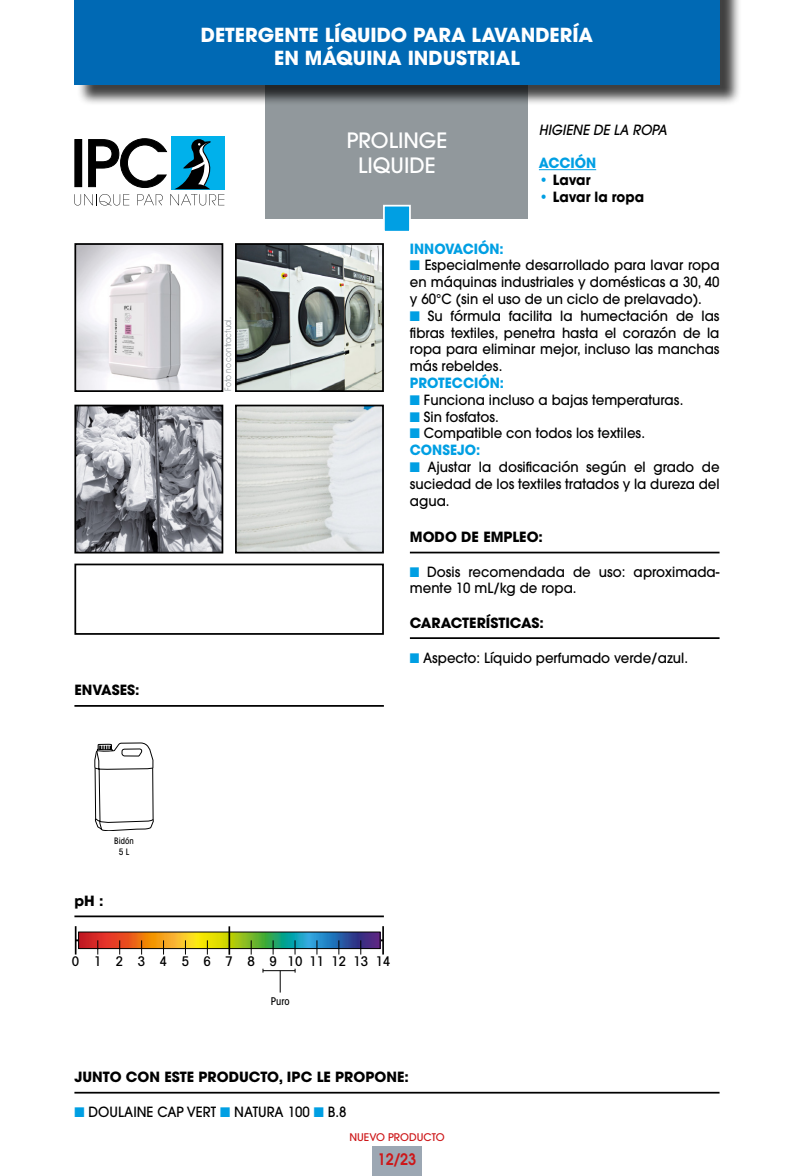
<style>
.page{position:relative;width:794px;height:1176px;background:#fff}
.page>*{position:absolute;margin:0;border:0;box-sizing:border-box;transform-origin:0 0}
.t1{font:500 21px "ITC Avant Garde Std";color:#fff}
.t2{font:700 19.25px "ITC Avant Garde Std";color:#fff}
.t3{font:600 15.75px "ITC Avant Garde Std";color:#cd1719;scale:.9 1}
.t4{font:500 14px/16.8px "ITC Avant Garde Std";color:#000;text-align:justify;scale:.95 1}
.t5{font:700 14px "ITC Avant Garde Std";color:#000}
.t6{font:700 14px "ITC Avant Garde Std";color:#009fe3;scale:.95 1}
.t7{font:700 14px "ITC Avant Garde Std";color:#000;scale:.95 1}
.t8{font:italic 500 14px "ITC Avant Garde Std";color:#000;scale:.95 1}
.t9{font:500 condensed 13.3px "Avant Garde";letter-spacing:.265em;color:#000}
.t10{font:500 10.5px "ITC Avant Garde Std";color:#cd1719}
.t11{font:500 condensed 10.5px "ITC Avant Garde Std";color:#000}
.t12{font:8.75px "ITC Avant Garde Std";color:#91989c;scale:.85 1}
.t13{font:500 condensed 8.75px "ITC Avant Garde Std";color:#000}
.s1{color:#009fe3}
</style>
<div class="page">
<div style="left:74px;top:563px;width:310px;height:72px;border:2px solid #000"></div>
<div style="left:266px;top:79px;width:262px;height:140px;background:#91989c"></div>
<div style="left:77px;top:0;width:664px;height:106px;background:#000;opacity:.75"></div>
<div style="left:74px;top:0;width:645px;height:84px;background:#0069b4"></div>
<div style="left:372px;top:1146px;width:50px;height:30px;background:#9ca7b3"></div>
<div style="left:171px;top:136px;width:53px;height:53px;background:#00b1eb"></div>
<svg style="left:74px;top:138px;width:150px;height:67px"></svg>
<div style="left:383px;top:205px;width:28px;height:28px;background:#009fe3;border:2px solid #fff"></div>
<hr style="left:539px;top:169px;width:57px;height:1px;background:#009fe3">
<hr style="left:74px;top:705px;width:310px;height:2px;background:#000">
<hr style="left:410px;top:552px;width:309px;height:1px;background:#000">
<hr style="left:410px;top:637px;width:309px;height:2px;background:#000">
<hr style="left:74px;top:1092px;width:645px;height:1px;background:#000">
<hr style="left:74px;top:915px;width:310px;height:2px;background:#000">
<hr style="left:76px;top:939px;width:307px;height:2px;background:#000">
<svg style="left:75px;top:926px;width:306px;height:29px"></svg>
<hr style="left:228px;top:926px;width:2px;height:28px;background:#000">
<hr style="left:382px;top:926px;width:2px;height:28px;background:#000">
<img style="left:77px;top:246px;width:143px;height:143px">
<div style="left:74px;top:243px;width:149px;height:149px;border:2px solid #000"></div>
<img style="left:77px;top:408px;width:143px;height:142px">
<div style="left:74px;top:405px;width:149px;height:148px;border:2px solid #000"></div>
<img style="left:238px;top:246px;width:143px;height:143px">
<div style="left:235px;top:243px;width:149px;height:149px;border:2px solid #000"></div>
<img style="left:238px;top:408px;width:143px;height:142px">
<div style="left:235px;top:405px;width:149px;height:148px;border:2px solid #000"></div>
<svg style="left:95px;top:743px;width:58px;height:88px"></svg>
<svg style="left:280px;top:971px;width:1px;height:21px"></svg>
<hr style="left:263px;top:970px;width:32px;height:1px;background:#000">
<p class="t2" style="left:201px;top:22px;width:394px">DETERGENTE LÍQUIDO PARA LAVANDERÍA</p>
<p class="t2" style="left:274px;top:45px;width:247px">EN MÁQUINA INDUSTRIAL</p>
<p class="t12" style="left:223px;top:391px;width:88px;rotate:-90deg">Foto no contractual.</p>
<p class="t5" style="left:74px;top:681px;width:67px">ENVASES:</p>
<p class="t13" style="left:114px;top:836px;width:21px">Bidón</p>
<p class="t13" style="left:119px;top:846px;width:12px">5 L</p>
<p class="t5" style="left:74px;top:891px;width:31px">pH :</p>
<p class="t1" style="left:347px;top:127px;width:102px">PROLINGE</p>
<p class="t1" style="left:358px;top:152px;width:79px">LIQUIDE</p>
<p class="t8" style="left:539px;top:121px;width:136px">HIGIENE DE LA ROPA</p>
<p class="t6" style="left:539px;top:154px;width:62px">ACCIÓN</p>
<p class="t7" style="left:539px;top:171px;width:56px"><span class="s1">•</span> Lavar</p>
<p class="t7" style="left:539px;top:187px;width:112px"><span class="s1">•</span> Lavar la ropa</p>
<p class="t6" style="left:410px;top:239px;width:100px">INNOVACIÓN:</p>
<p class="t4" style="left:410px;top:257px;width:327px"><span class="s1">■</span> Especialmente desarrollado para lavar ropa en máquinas industriales y domésticas a 30, 40 y 60°C (sin el uso de un ciclo de prelavado).</p>
<p class="t4" style="left:410px;top:307px;width:327px"><span class="s1">■</span> Su fórmula facilita la humectación de las fibras textiles, penetra hasta el corazón de la ropa para eliminar mejor, incluso las manchas más rebeldes.</p>
<p class="t6" style="left:410px;top:373px;width:101px">PROTECCIÓN:</p>
<p class="t4" style="left:410px;top:391px;width:289px"><span class="s1">■</span> Funciona incluso a bajas temperaturas.</p>
<p class="t4" style="left:410px;top:408px;width:95px"><span class="s1">■</span> Sin fosfatos.</p>
<p class="t4" style="left:410px;top:425px;width:249px"><span class="s1">■</span> Compatible con todos los textiles.</p>
<p class="t6" style="left:410px;top:441px;width:76px">CONSEJO:</p>
<p class="t4" style="left:410px;top:458px;width:327px"><span class="s1">■</span> Ajustar la dosificación según el grado de suciedad de los textiles tratados y la dureza del agua.</p>
<p class="t5" style="left:410px;top:527px;width:135px">MODO DE EMPLEO:</p>
<p class="t4" style="left:410px;top:564px;width:327px;line-height:15.8px"><span class="s1">■</span> Dosis recomendada de uso: aproximada&shy;mente 10 mL/kg de ropa.</p>
<p class="t5" style="left:410px;top:613px;width:136px">CARACTERÍSTICAS:</p>
<p class="t4" style="left:410px;top:649px;width:294px"><span class="s1">■</span> Aspecto: Líquido perfumado verde/azul.</p>
<p class="t9" style="left:72px;top:953px;width:320px">0 1 2 3 4 5 6 7 8 91011121314</p>
<p class="t11" style="left:271px;top:994px;width:20px">Puro</p>
<p class="t5" style="left:74px;top:1067px;width:336px">JUNTO CON ESTE PRODUCTO, IPC LE PROPONE:</p>
<p class="t4" style="left:74px;top:1103px;width:288px"><span class="s1">■</span> DOULAINE CAP VERT <span class="s1">■</span> NATURA 100 <span class="s1">■</span> B.8</p>
<p class="t10" style="left:349px;top:1130px;width:97px">NUEVO PRODUCTO</p>
<p class="t3" style="left:378px;top:1149px;width:44px">12/23</p>
</div>
